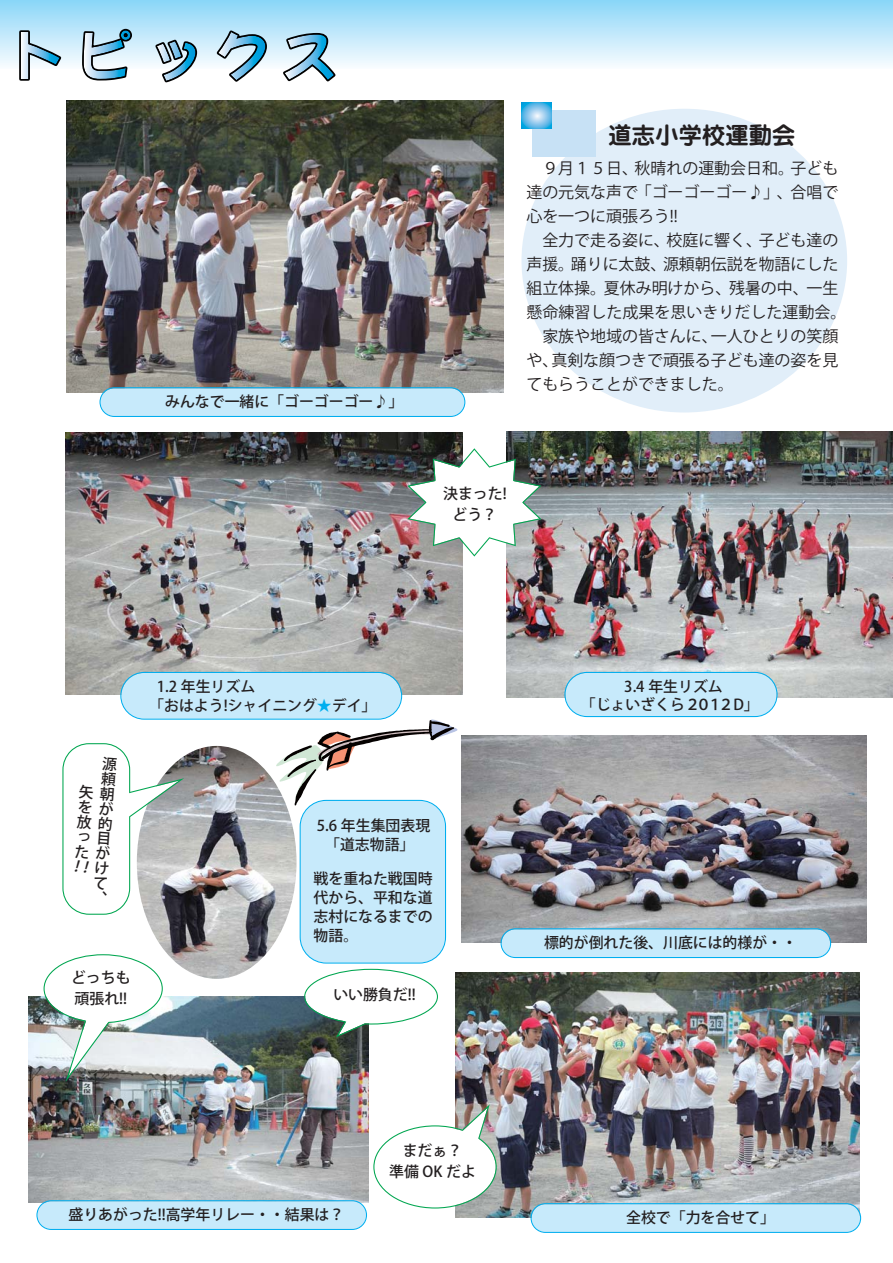
<style>
.page{position:relative;width:893px;height:1263px;background:#fff}
.page>*{position:absolute;margin:0;border:0;box-sizing:border-box;transform-origin:0 0}
.t1{font:700 23.4px "Jun 501";color:#231f20}
.t2{font:15.9px "Koz Go Pro Regular Kanji";color:#231f20}
.t3{font:15.9px/23.9px "Koz Go Pro Regular Kana";color:#231f20}
.t4{font:14.85px/14.9px "Koz Go Pro Medium Kana";color:#231f20}
.t5{font:14.85px/19.2px "Koz Go Pro Medium Kanji";color:#231f20;text-align:center}
.t6{font:14.85px "Koz Go Pro Medium Proportional";color:#231f20}
.s1{font-family:"Koz Go Pro Medium Kanji"}
.s2{font-family:"Koz Go Pro Regular Alphabetic"}
.s3{font-family:"Koz Go Pro Regular Kana"}
.s4{font-family:"Koz Go Pro Regular Kanji"}
.s5{font-family:"Koz Go Pro Regular Proportional"}
.s6{font-family:"Koz Go Pro Medium Proportional"}
.s7{font-family:"Koz Go Pro Medium Kana"}
.s8{color:#00aeef}
.s9{font-family:"Koz Go Pro Medium Alphabetic"}
</style>
<div class="page">
<div style="left:521px;top:109px;width:326px;height:303px;background:#e1eef9;border-radius:50%"></div>
<div style="left:532px;top:110px;width:64px;height:47px;background:#c7e1f5"></div>
<svg style="left:522px;top:103px;width:30px;height:25px"></svg>
<div style="left:0;top:0;width:893px;height:68px;background:linear-gradient(to bottom,#8ad6f8,#f7fbfe)"></div>
<svg style="left:18px;top:29px;width:46px;height:52px"></svg>
<svg style="left:80px;top:26px;width:54px;height:55px"></svg>
<svg style="left:153px;top:37px;width:46px;height:46px"></svg>
<svg style="left:214px;top:28px;width:55px;height:54px"></svg>
<svg style="left:280px;top:31px;width:58px;height:51px"></svg>
<img style="left:66px;top:100px;width:437px;height:292px">
<img style="left:66px;top:433px;width:396px;height:262px">
<img style="left:506px;top:431px;width:387px;height:266px">
<img style="left:462px;top:736px;width:404px;height:206px">
<img style="left:456px;top:972px;width:404px;height:245px">
<img style="left:29px;top:996px;width:339px;height:207px">
<svg style="left:100px;top:387px;width:365px;height:30px"></svg>
<img style="left:407px;top:448px;width:134px;height:108px">
<svg style="left:36px;top:1200px;width:331px;height:30px"></svg>
<svg style="left:531px;top:1203px;width:330px;height:30px"></svg>
<svg style="left:501px;top:928px;width:330px;height:30px"></svg>
<svg style="left:564px;top:672px;width:214px;height:45px"></svg>
<svg style="left:373px;top:1104px;width:124px;height:104px"></svg>
<svg style="left:44px;top:672px;width:413px;height:410px"></svg>
<h1 class="t1" style="left:609px;top:126px;width:189px">道志小学校運動会</h1>
<p class="t4" style="left:165px;top:394px;width:225px">みんなで<span class="s1">一緒</span>に ゴーゴーゴー♪</p>
<p class="t2" style="left:542px;top:161px;width:298px"><span class="s2">９</span>月<span class="s2">１５</span>日 秋晴<span class="s3">れの</span>運動会日和 子<span class="s3">ども</span></p>
<p class="t3" style="left:526px;top:181px;width:238px"><span class="s4">達</span>の<span class="s4">元気</span>な<span class="s4">声</span>で ゴーゴーゴー♪</p>
<p class="t2" style="left:790px;top:185px;width:49px">合唱<span class="s3">で</span></p>
<p class="t3" style="left:526px;top:205px;width:153px"><span class="s4">心</span>を<span class="s4">一</span>つに<span class="s4">頑張</span>ろう<span class="s5">!!</span></p>
<p class="t2" style="left:542px;top:233px;width:298px">全力<span class="s3">で</span>走<span class="s3">る</span>姿<span class="s3">に</span> 校庭<span class="s3">に</span>響<span class="s3">く</span> 子<span class="s3">ども</span>達<span class="s3">の</span></p>
<p class="t2" style="left:526px;top:257px;width:313px">声援 踊<span class="s3">りに</span>太鼓 源頼朝伝説<span class="s3">を</span>物語<span class="s3">にした</span></p>
<p class="t2" style="left:526px;top:281px;width:313px">組立体操 夏休<span class="s3">み</span>明<span class="s3">けから</span> 残暑<span class="s3">の</span>中 一生</p>
<p class="t2" style="left:526px;top:305px;width:305px">懸命練習<span class="s3">した</span>成果<span class="s3">を</span>思<span class="s3">いきりだした</span>運動会</p>
<p class="t2" style="left:542px;top:328px;width:298px">家族<span class="s3">や</span>地域<span class="s3">の</span>皆<span class="s3">さんに</span>一人<span class="s3">ひとりの</span>笑顔</p>
<p class="t3" style="left:526px;top:348px;width:313px">や<span class="s4">真剣</span>な<span class="s4">顔</span>つきで<span class="s4">頑張</span>る<span class="s4">子</span>ども<span class="s4">達</span>の<span class="s4">姿</span>を<span class="s4">見</span>てもらうことができました</p>
<p class="t4" style="left:453px;top:483px;width:56px;line-height:21px;text-indent:-9px"><span class="s1">決</span>まった<span class="s6">!</span>どう</p>
<p class="t5" style="left:82px;top:755px;width:38px;line-height:14.9px;text-align:right;rotate:4deg">源<br>頼<br>矢朝</p>
<p class="t4" style="left:76px;top:829px;width:37px;text-align:right;rotate:4deg">っ<span class="s1">目</span>たがけ<br>て</p>
<p class="t4" style="left:71px;top:970px;width:61px">どっちも</p>
<p class="t5" style="left:75px;top:989px;width:54px">頑張<span class="s7">れ</span><span class="s6">!!</span></p>
<p class="t6" style="left:157px;top:680px;width:100px">1.2 <span class="s1">年生</span><span class="s7">リズム</span></p>
<p class="t4" style="left:164px;top:698px;width:199px">おはよう<span class="s6">!</span>シャイニング<span class="s8">★</span>デイ</p>
<p class="t5" style="left:317px;top:815px;width:115px"><span class="s6">5.6</span> 年生集団表現道志物語</p>
<p class="t5" style="left:314px;top:869px;width:121px;text-align:left">戦<span class="s7">を</span>重<span class="s7">ねた</span>戦国時代<span class="s7">から</span> 平和<span class="s7">な</span>道</p>
<p class="t4" style="left:314px;top:909px;width:121px"><span class="s1">志村</span>になるまでの</p>
<p class="t5" style="left:314px;top:926px;width:31px">物語</p>
<p class="t4" style="left:333px;top:987px;width:84px">いい<span class="s1">勝負</span>だ<span class="s6">!!</span></p>
<p class="t4" style="left:403px;top:1143px;width:46px">まだぁ</p>
<p class="t5" style="left:389px;top:1162px;width:88px">準備 <span class="s6">OK</span> <span class="s7">だよ</span></p>
<p class="t6" style="left:624px;top:680px;width:100px">3.4 <span class="s1">年生</span><span class="s7">リズム</span></p>
<p class="t4" style="left:596px;top:697px;width:150px">じょいざくら<span class="s9">２０１２</span><span class="s6">D</span></p>
<p class="t5" style="left:544px;top:933px;width:225px">標的<span class="s7">が</span>倒<span class="s7">れた</span>後 川底<span class="s7">には</span>的様<span class="s7">が</span></p>
<p class="t4" style="left:69px;top:1207px;width:188px"><span class="s1">盛</span>りあがった<span class="s6">!!</span><span class="s1">高学年</span>リレー</p>
<p class="t5" style="left:285px;top:1205px;width:46px">結果<span class="s7">は</span></p>
<p class="t5" style="left:626px;top:1208px;width:135px">全校<span class="s7">で</span> 力<span class="s7">を</span>合<span class="s7">せて</span></p>
</div>
